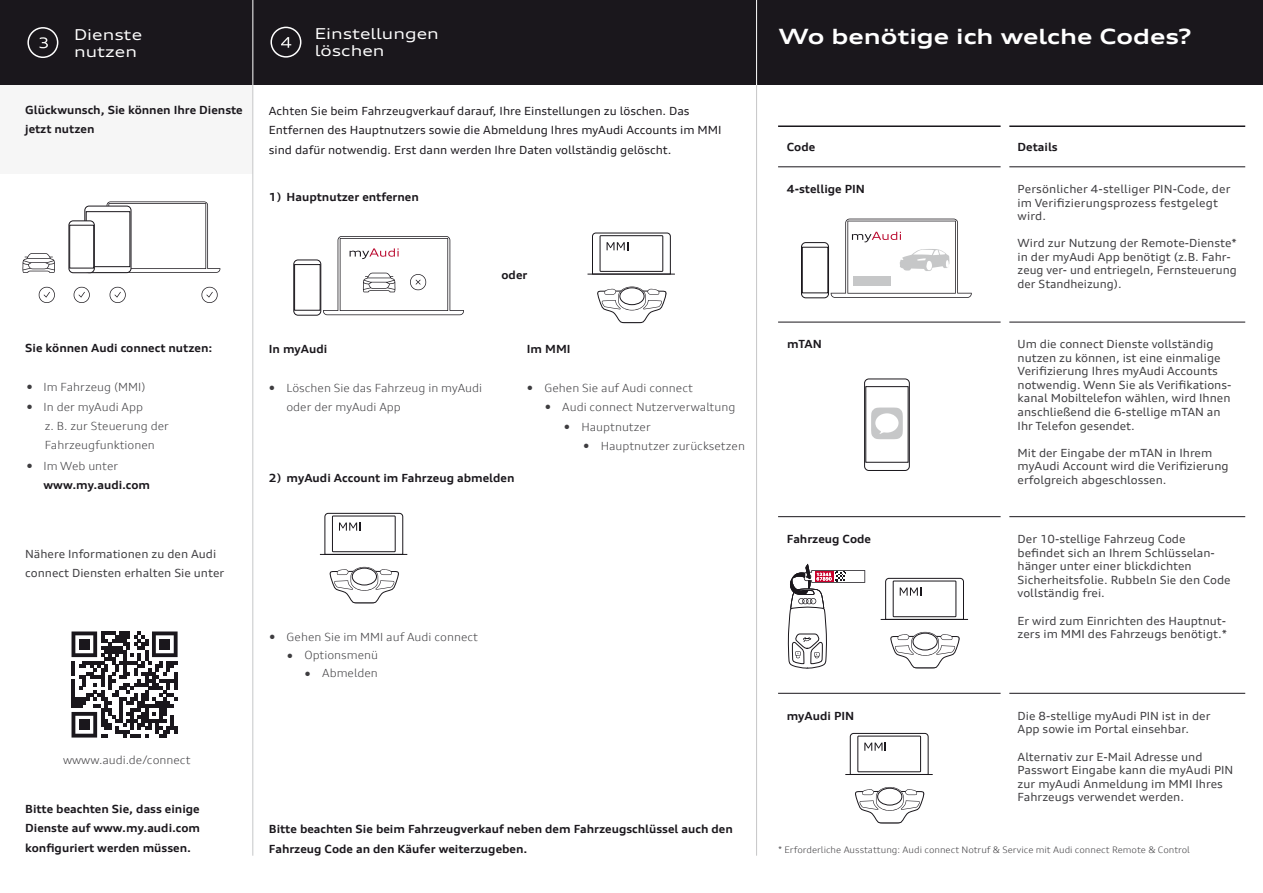
<style>
.page{position:relative;width:1263px;height:893px;background:#fff}
.page>*{position:absolute;margin:0;border:0;box-sizing:border-box;transform-origin:0 0}
.t1{font:700 expanded 21px "Audi Type";color:#fff}
.t2{font:expanded 15px/17px "Audi Type";color:#fff}
.t3{font:11.25px/13.5px "Audi Type Screen";color:#3e3d40}
.t4{font:700 11.25px/19.5px "Audi Type Screen";color:#1a171c}
.t5{font:300 11.25px/19.4px "Audi Type Screen";color:#3e3d40}
.t6{font:11.25px/19.5px "Audi Type Screen";color:#1a171c}
.t7{font:300 9px "Audi Type Screen";color:#3e3d40}
</style>
<div class="page">
<div style="left:0;top:85px;width:253px;height:88px;background:#f6f6f6"></div>
<hr style="left:253px;top:85px;width:1px;height:770px;background:#c6c7c8">
<div style="left:0;top:0;width:1263px;height:85px;background:#1a171c"></div>
<div style="left:270px;top:27px;width:31px;height:31px;border:2px solid #fff;border-radius:50%"></div>
<svg style="left:281px;top:37px;width:10px;height:11px"></svg>
<div style="left:27px;top:27px;width:31px;height:31px;border:2px solid #fff;border-radius:50%"></div>
<svg style="left:40px;top:37px;width:8px;height:11px"></svg>
<hr style="left:252px;top:0;width:1px;height:85px;background:#fff">
<hr style="left:778px;top:322px;width:223px;height:1px;background:#1a171c">
<hr style="left:778px;top:167px;width:223px;height:1px;background:#1a171c">
<hr style="left:778px;top:125px;width:223px;height:2px;background:#1a171c">
<hr style="left:778px;top:516px;width:223px;height:1px;background:#1a171c">
<hr style="left:1009px;top:322px;width:236px;height:1px;background:#1a171c">
<hr style="left:1009px;top:167px;width:236px;height:1px;background:#1a171c">
<hr style="left:1009px;top:125px;width:236px;height:2px;background:#1a171c">
<hr style="left:1009px;top:516px;width:236px;height:1px;background:#1a171c">
<svg style="left:323px;top:236px;width:141px;height:79px"></svg>
<div style="left:293px;top:260px;width:28px;height:56px;border:1px solid #1a171c;border-radius:4px"></div>
<div style="left:294px;top:264px;width:26px;height:47px;border:1px solid #1a171c"></div>
<div style="left:864px;top:379px;width:46px;height:92px;border:1px solid #1a171c;border-radius:4px"></div>
<div style="left:865px;top:386px;width:43px;height:77px;border:1px solid #1a171c"></div>
<svg style="left:871px;top:408px;width:32px;height:31px"></svg>
<hr style="left:756px;top:85px;width:1px;height:770px;background:#c6c7c8">
<hr style="left:756px;top:0;width:1px;height:85px;background:#fff">
<hr style="left:778px;top:693px;width:223px;height:1px;background:#1a171c">
<hr style="left:1009px;top:693px;width:236px;height:1px;background:#1a171c">
<svg style="left:831px;top:219px;width:141px;height:79px"></svg>
<div style="left:801px;top:242px;width:28px;height:56px;border:1px solid #1a171c;border-radius:4px"></div>
<div style="left:802px;top:247px;width:26px;height:46px;border:1px solid #1a171c"></div>
<svg style="left:39px;top:287px;width:16px;height:16px"></svg>
<svg style="left:74px;top:287px;width:16px;height:16px"></svg>
<svg style="left:22px;top:253px;width:33px;height:20px"></svg>
<svg style="left:93px;top:201px;width:127px;height:72px"></svg>
<div style="left:85px;top:206px;width:46px;height:67px;background:#fff;border-radius:4px"></div>
<div style="left:84px;top:206px;width:47px;height:67px;border:1px solid #1a171c;border-radius:4px"></div>
<div style="left:86px;top:211px;width:44px;height:56px;background:#fff;border:1px solid #1a171c"></div>
<svg style="left:69px;top:221px;width:25px;height:52px"></svg>
<div style="left:69px;top:220px;width:26px;height:53px;border:1px solid #1a171c;border-radius:4px"></div>
<div style="left:69px;top:225px;width:25px;height:43px;background:#fff;border:1px solid #1a171c"></div>
<svg style="left:110px;top:287px;width:16px;height:16px"></svg>
<svg style="left:201px;top:287px;width:17px;height:16px"></svg>
<svg style="left:597px;top:287px;width:70px;height:36px"></svg>
<div style="left:619px;top:287px;width:25px;height:18px;border:1px solid #1a171c;border-radius:50%"></div>
<hr style="left:587px;top:274px;width:88px;height:1px;background:#1a171c">
<svg style="left:592px;top:232px;width:79px;height:43px"></svg>
<svg style="left:788px;top:564px;width:77px;height:105px"></svg>
<svg style="left:890px;top:632px;width:70px;height:37px"></svg>
<div style="left:913px;top:633px;width:25px;height:17px;border:1px solid #1a171c;border-radius:50%"></div>
<hr style="left:881px;top:619px;width:87px;height:1px;background:#1a171c">
<svg style="left:885px;top:578px;width:79px;height:41px"></svg>
<svg style="left:72px;top:631px;width:106px;height:106px"></svg>
<div style="left:79px;top:639px;width:11px;height:11px;background:#1a171c"></div>
<div style="left:159px;top:639px;width:11px;height:11px;background:#1a171c"></div>
<div style="left:79px;top:719px;width:11px;height:11px;background:#1a171c"></div>
<svg style="left:329px;top:567px;width:70px;height:37px"></svg>
<div style="left:352px;top:568px;width:25px;height:17px;border:1px solid #1a171c;border-radius:50%"></div>
<hr style="left:320px;top:554px;width:87px;height:1px;background:#1a171c">
<svg style="left:324px;top:513px;width:79px;height:41px"></svg>
<svg style="left:855px;top:787px;width:70px;height:37px"></svg>
<div style="left:877px;top:788px;width:25px;height:17px;border:1px solid #1a171c;border-radius:50%"></div>
<hr style="left:845px;top:774px;width:88px;height:1px;background:#1a171c">
<svg style="left:849px;top:733px;width:80px;height:41px"></svg>
<h2 class="t2" style="left:74px;top:26px;width:69px">Dienste nutzen</h2>
<p class="t4" style="left:25px;top:100px;width:219px">Glückwunsch, Sie können Ihre Dienste jetzt nutzen</p>
<p class="t4" style="left:25px;top:339px;width:189px">Sie können Audi connect nutzen:</p>
<p class="t5" style="left:26px;top:377px;width:120px">• Im Fahrzeug (MMI)</p>
<p class="t5" style="left:45px;top:397px;width:126px;text-indent:-18px">• In der myAudi App<br>z. B. zur Steuerung der<br>Fahrzeugfunktionen</p>
<p class="t4" style="left:44px;top:476px;width:108px">www.my.audi.com</p>
<p class="t5" style="left:26px;top:456px;width:93px">• Im Web unter</p>
<p class="t3" style="left:25px;top:544px;width:201px;line-height:19.5px">Nähere Informationen zu den Audi connect Diensten erhalten Sie unter</p>
<p class="t5" style="left:63px;top:750px;width:129px">wwww.audi.de/connect</p>
<p class="t4" style="left:25px;top:799px;width:176px;text-align:justify">Bitte beachten Sie, dass einige Dienste auf www.my.audi.com konfiguriert werden müssen.</p>
<h2 class="t2" style="left:315px;top:25px;width:126px">Einstellungen löschen</h2>
<h1 class="t1" style="left:779px;top:24px;width:414px">Wo benötige ich welche Codes?</h1>
<p class="t6" style="left:269px;top:101px;width:454px">Achten Sie beim Fahrzeugverkauf darauf, Ihre Einstellungen zu löschen. Das<br>Entfernen des Hauptnutzers sowie die Abmeldung Ihres myAudi Accounts im MMI sind dafür notwendig. Erst dann werden Ihre Daten vollständig gelöscht.</p>
<p class="t4" style="left:269px;top:188px;width:151px">1) Hauptnutzer entfernen</p>
<p class="t4" style="left:269px;top:339px;width:60px">In myAudi</p>
<p class="t4" style="left:501px;top:265px;width:27px">oder</p>
<p class="t4" style="left:527px;top:339px;width:45px">Im MMI</p>
<p class="t5" style="left:286px;top:378px;width:197px;text-indent:-18px">• Löschen Sie das Fahrzeug in myAudi oder der myAudi App</p>
<p class="t5" style="left:527px;top:378px;width:168px">• Gehen Sie auf Audi connect</p>
<p class="t5" style="left:545px;top:397px;width:192px">• Audi connect Nutzerverwaltung</p>
<p class="t5" style="left:564px;top:417px;width:88px">• Hauptnutzer</p>
<p class="t5" style="left:583px;top:436px;width:163px">• Hauptnutzer zurücksetzen</p>
<p class="t4" style="left:269px;top:468px;width:247px">2) myAudi Account im Fahrzeug abmelden</p>
<p class="t5" style="left:269px;top:627px;width:210px">• Gehen Sie im MMI auf Audi connect</p>
<p class="t5" style="left:287px;top:645px;width:93px">• Optionsmenü</p>
<p class="t5" style="left:305px;top:663px;width:75px">• Abmelden</p>
<p class="t4" style="left:269px;top:819px;width:466px">Bitte beachten Sie beim Fahrzeugverkauf neben dem Fahrzeugschlüssel auch den<br>Fahrzeug Code an den Käufer weiterzugeben.</p>
<p class="t4" style="left:787px;top:137px;width:30px">Code</p>
<p class="t4" style="left:1017px;top:137px;width:42px">Details</p>
<p class="t3" style="left:1017px;top:182px;width:214px">Persönlicher 4-stelliger PIN-Code, der im Verifizierungsprozess festgelegt wird.</p>
<p class="t3" style="left:1017px;top:236px;width:221px">Wird zur Nutzung der Remote-Dienste* in der myAudi App benötigt (z.B. Fahr&shy;zeug ver- und entriegeln, Fernsteuerung der Standheizung).</p>
<p class="t4" style="left:787px;top:179px;width:80px">4-stellige PIN</p>
<p class="t4" style="left:787px;top:334px;width:36px">mTAN</p>
<p class="t3" style="left:1017px;top:337px;width:215px">Um die connect Dienste vollständig nutzen zu können, ist eine einmalige Verifizierung Ihres myAudi Accounts notwendig. Wenn Sie als Verifikations&shy;kanal Mobiltelefon wählen, wird Ihnen anschließend die 6-stellige mTAN an Ihr Telefon gesendet.</p>
<p class="t3" style="left:1017px;top:446px;width:213px">Mit der Eingabe der mTAN in Ihrem myAudi Account wird die Verifizierung erfolgreich abgeschlossen.</p>
<p class="t4" style="left:787px;top:529px;width:86px">Fahrzeug Code</p>
<p class="t3" style="left:1017px;top:532px;width:215px">Der 10-stellige Fahrzeug Code befindet sich an Ihrem Schlüsselan&shy;hänger unter einer blickdichten<br>Sicherheitsfolie. Rubbeln Sie den Code vollständig frei.</p>
<p class="t3" style="left:1017px;top:614px;width:211px">Er wird zum Einrichten des Hauptnut&shy;zers im MMI des Fahrzeugs benötigt.*</p>
<p class="t4" style="left:787px;top:706px;width:69px">myAudi PIN</p>
<p class="t3" style="left:1017px;top:709px;width:194px">Die 8-stellige myAudi PIN ist in der<br>App sowie im Portal einsehbar.</p>
<p class="t3" style="left:1017px;top:750px;width:217px">Alternativ zur E-Mail Adresse und Passwort Eingabe kann die myAudi PIN zur myAudi Anmeldung im MMI Ihres Fahrzeugs verwendet werden.</p>
<p class="t7" style="left:778px;top:844px;width:413px">* Erforderliche Ausstattung: Audi connect Notruf &amp; Service mit Audi connect Remote &amp; Control</p>
</div>
